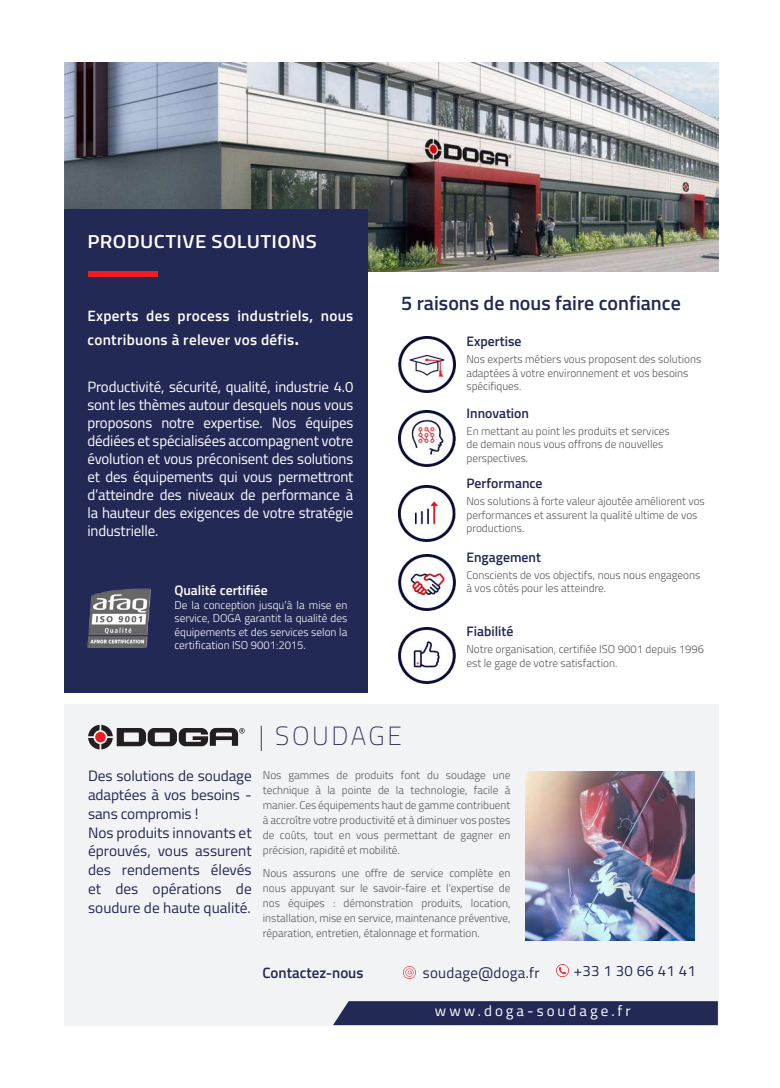
<style>
.page{position:relative;width:780px;height:1088px;background:#fff}
.page>*{position:absolute;margin:0;border:0;box-sizing:border-box;transform-origin:0 0}
.t1{font:100 26.25px "Titillium Web";letter-spacing:.1em;color:#222954}
.t2{font:600 20px "Titillium Web";color:#222954}
.t3{font:600 18.75px "Titillium Web";letter-spacing:.02em;color:#fff;scale:1.09 1}
.t4{font:15px/18px "Titillium Web";letter-spacing:-.01em;color:#fff;text-align:justify}
.t5{font:15px/18.8px "Titillium Web";color:#222954}
.t6{font:600 15px/24px "Titillium Web";letter-spacing:.02em;color:#fff}
.t7{font:15px "Titillium Web";letter-spacing:.2em;color:#fff}
.t8{font:15px "Titillium Web";letter-spacing:.02em;color:#222954}
.t9{font:600 15px "Titillium Web";color:#222954}
.t10{font:600 13.75px "Titillium Web";color:#222954}
.t11{font:600 13.75px "Titillium Web";color:#fff}
.t12{font:300 11.25px/15px "Titillium Web";color:#57585a}
.t13{font:300 11.25px/13.5px "Titillium Web";color:#fff;text-align:justify}
.s1{font-size:20px}
</style>
<div class="page">
<img style="left:64px;top:63px;width:654px;height:208px">
<div style="left:64px;top:209px;width:304px;height:484px;background:#222954"></div>
<div style="left:88px;top:271px;width:70px;height:5px;background:#ee1d23"></div>
<img style="left:88px;top:589px;width:63px;height:58px">
<img style="left:399px;top:554px;width:56px;height:57px">
<img style="left:399px;top:337px;width:56px;height:56px">
<img style="left:399px;top:627px;width:56px;height:57px">
<img style="left:399px;top:410px;width:56px;height:57px">
<img style="left:399px;top:485px;width:56px;height:56px">
<div style="left:64px;top:704px;width:654px;height:321px;background:#f2f3f4"></div>
<div style="left:333px;top:1001px;width:384px;height:24px;background:#222954"></div>
<svg style="left:403px;top:966px;width:12px;height:12px"></svg>
<svg style="left:557px;top:964px;width:11px;height:12px"></svg>
<svg style="left:88px;top:725px;width:157px;height:24px"></svg>
<div style="left:95px;top:732px;width:11px;height:10px;background:#ee1d23;border-radius:50%"></div>
<img style="left:525px;top:771px;width:169px;height:169px">
<h3 class="t3" style="left:87px;top:227px;width:212px">PRODUCTIVE SOLUTIONS</h3>
<h3 class="t6" style="left:87px;top:303px;width:267px">Experts des process industriels, nous contribuons à relever vos défis<span class="s1">.</span></h3>
<p class="t4" style="left:87px;top:377px;width:267px">Productivité, sécurité, qualité, industrie 4.0 sont les thèmes autour desquels nous vous proposons notre expertise. Nos équipes dédiées et spécialisées accompagnent votre évolution et vous préconisent des solutions et des équipements qui vous permettront d’atteindre des niveaux de performance à la hauteur des exigences de votre stratégie industrielle.</p>
<p class="t11" style="left:174px;top:580px;width:95px">Qualité certifiée</p>
<p class="t13" style="left:174px;top:598px;width:174px">De la conception jusqu’à la mise en service, DOGA garantit la qualité des équipements et des services selon la certification ISO 9001:2015.</p>
<h2 class="t2" style="left:401px;top:288px;width:281px">5 raisons de nous faire confiance</h2>
<p class="t10" style="left:466px;top:331px;width:56px">Expertise</p>
<p class="t12" style="left:466px;top:352px;width:236px;line-height:13.5px">Nos experts métiers vous proposent des solutions adaptées à votre environnement et vos besoins spécifiques.</p>
<p class="t10" style="left:466px;top:402px;width:64px">Innovation</p>
<p class="t12" style="left:466px;top:423px;width:205px;line-height:13.5px">En mettant au point les produits et services de demain nous vous offrons de nouvelles perspectives.</p>
<p class="t10" style="left:466px;top:473px;width:77px">Performance</p>
<p class="t12" style="left:466px;top:494px;width:240px;line-height:13.5px">Nos solutions à forte valeur ajoutée améliorent vos performances et assurent la qualité ultime de vos productions.</p>
<p class="t10" style="left:466px;top:547px;width:76px">Engagement</p>
<p class="t12" style="left:466px;top:567px;width:235px;line-height:13.5px">Conscients de vos objectifs, nous nous engageons à vos côtés pour les atteindre.</p>
<p class="t10" style="left:466px;top:621px;width:48px">Fiabilité</p>
<p class="t12" style="left:466px;top:642px;width:239px;line-height:13.5px">Notre organisation, certifiée ISO 9001 depuis 1996 est le gage de votre satisfaction.</p>
<h1 class="t1" style="left:259px;top:717px;width:144px">| SOUDAGE</h1>
<h3 class="t5" style="left:88px;top:766px;width:165px">Des solutions de soudage adaptées à vos besoins - sans compromis !<br>Nos produits innovants et éprouvés, vous assurent des rendements élevés et des opérations de soudure de haute qualité.</h3>
<p class="t12" style="left:263px;top:767px;width:249px;text-align:justify">Nos gammes de produits font du soudage une technique à la pointe de la technologie, facile à manier. Ces équipements haut de gamme contribuent à accroître votre productivité et à diminuer vos postes de coûts, tout en vous permettant de gagner en précision, rapidité et mobilité.</p>
<p class="t12" style="left:263px;top:864px;width:249px;text-align:justify">Nous assurons une offre de service complète en nous appuyant sur le savoir-faire et l’expertise de nos équipes : démonstration produits, location, installation, mise en service, maintenance préventive, réparation, entretien, étalonnage et formation.</p>
<h3 class="t9" style="left:262px;top:961px;width:102px">Contactez-nous</h3>
<h3 class="t8" style="left:423px;top:962px;width:118px">soudage@doga.fr</h3>
<h3 class="t5" style="left:573px;top:961px;width:124px">+33 1 30 66 41 41</h3>
<h3 class="t7" style="left:435px;top:1000px;width:197px">www.doga-soudage.fr</h3>
</div>
